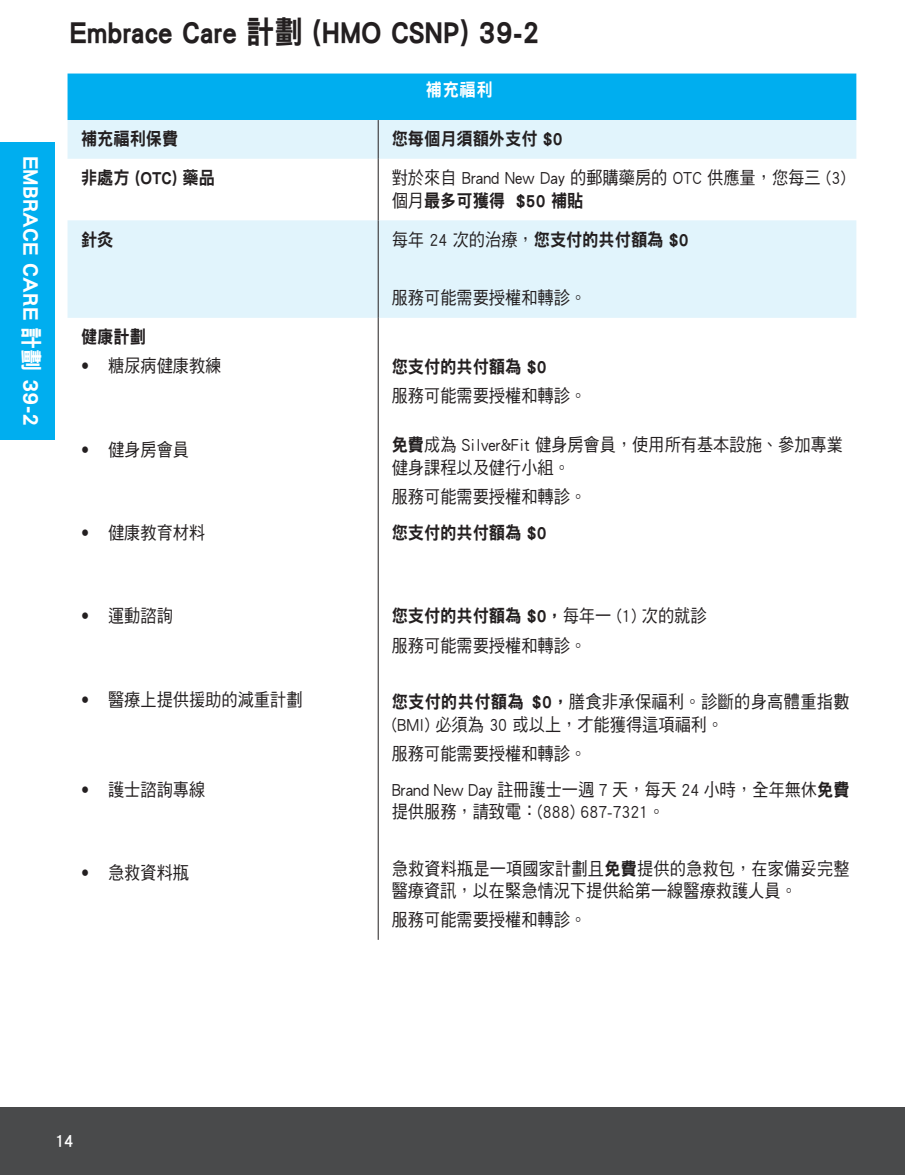
<style>
.page{position:relative;width:905px;height:1175px;background:#fff}
.page>*{position:absolute;margin:0;border:0;box-sizing:border-box;transform-origin:0 0}
.t1{font:31.5px "DF Hei Std W9";color:#231f20;scale:.9 1}
.t2{font:21.9px "DF Hei Std W9";color:#fff}
.t3{font:18px/22.5px "DF Hei Std W5";color:#231f20;scale:.9 1}
.t4{font:18px "DF Hei Std W9";color:#231f20;scale:.9 1}
.t5{font:18px "DF Hei Std W9";color:#fff;scale:.9 1}
.t6{font:18px "DF Hei Std W7";color:#fff}
.s1{font-family:"DF Hei Std W9"}
.s2{font-family:"DF Hei Std W5"}
.s3{font-family:"Avenir"}
</style>
<div class="page">
<div style="left:0;top:1107px;width:904px;height:67px;background:#494a4b"></div>
<div style="left:0;top:142px;width:55px;height:297px;background:#00aeef"></div>
<svg style="left:68px;top:74px;width:788px;height:85px;background:#67cef4"></svg>
<div style="left:68px;top:220px;width:788px;height:98px;background:#e1f4fc"></div>
<hr style="left:378px;top:120px;width:1px;height:39px;background:#231f20">
<hr style="left:378px;top:220px;width:1px;height:98px;background:#231f20">
<hr style="left:378px;top:159px;width:1px;height:61px;background:#231f20">
<hr style="left:378px;top:318px;width:1px;height:621px;background:#231f20">
<p class="t2" style="left:43px;top:156px;width:272px;rotate:90deg">EMBRACE CARE 計劃 39-2</p>
<p class="t1" style="left:69px;top:15px;width:524px">Embrace Care 計劃 (HMO CSNP) 39-2</p>
<p class="t5" style="left:426px;top:80px;width:76px">補充福利</p>
<p class="t4" style="left:81px;top:129px;width:110px">補充福利保費</p>
<p class="t4" style="left:392px;top:129px;width:191px">您每個月須額外支付 $0</p>
<p class="t4" style="left:81px;top:168px;width:150px">非處方 (OTC) 藥品</p>
<p class="t3" style="left:392px;top:166px;width:506px">對於來自 Brand New Day 的郵購藥房的 OTC 供應量，您每三 (3)個月<span class="s1">最多可獲得 $50 補貼</span></p>
<p class="t4" style="left:81px;top:229px;width:37px">針灸</p>
<p class="t4" style="left:392px;top:230px;width:331px"><span class="s2">每年 24 次的治療，</span>您支付的共付額為 $0</p>
<p class="t4" style="left:81px;top:327px;width:73px">健康計劃</p>
<p class="t3" style="left:81px;top:354px;width:158px"><span class="s3">•</span> 糖尿病健康教練</p>
<p class="t3" style="left:81px;top:438px;width:121px"><span class="s3">•</span> 健身房會員</p>
<p class="t3" style="left:81px;top:521px;width:139px"><span class="s3">•</span> 健康教育材料</p>
<p class="t3" style="left:81px;top:604px;width:104px"><span class="s3">•</span> 運動諮詢</p>
<p class="t3" style="left:81px;top:687px;width:248px"><span class="s3">•</span> 醫療上提供援助的減重計劃</p>
<p class="t3" style="left:81px;top:777px;width:139px"><span class="s3">•</span> 護士諮詢專線</p>
<p class="t3" style="left:81px;top:861px;width:121px"><span class="s3">•</span> 急救資料瓶</p>
<p class="t3" style="left:392px;top:286px;width:217px">服務可能需要授權和轉診。</p>
<p class="t4" style="left:392px;top:356px;width:173px">您支付的共付額為 $0</p>
<p class="t3" style="left:392px;top:384px;width:217px">服務可能需要授權和轉診。</p>
<p class="t3" style="left:392px;top:433px;width:503px"><span class="s1">免費</span>成為 Silver&amp;Fit 健身房會員，使用所有基本設施、參加專業健身課程以及健行小組。</p>
<p class="t3" style="left:392px;top:485px;width:217px">服務可能需要授權和轉診。</p>
<p class="t4" style="left:392px;top:523px;width:173px">您支付的共付額為 $0</p>
<p class="t4" style="left:392px;top:606px;width:351px">您支付的共付額為 $0，<span class="s2">每年一 (1) 次的就診</span></p>
<p class="t3" style="left:392px;top:633px;width:217px">服務可能需要授權和轉診。</p>
<p class="t3" style="left:392px;top:690px;width:510px"><span class="s1">您支付的共付額為 $0，</span>膳食非承保福利。診斷的身高體重指數(BMI) 必須為 30 或以上，才能獲得這項福利。</p>
<p class="t3" style="left:392px;top:741px;width:217px">服務可能需要授權和轉診。</p>
<p class="t3" style="left:392px;top:777px;width:510px">Brand New Day 註冊護士一週 7 天，每天 24 小時，全年無休<span class="s1">免費</span>提供服務，請致電：(888) 687-7321。</p>
<p class="t3" style="left:392px;top:856px;width:510px">急救資料瓶是一項國家計劃且<span class="s1">免費</span>提供的急救包，在家備妥完整醫療資訊，以在緊急情況下提供給第一線醫療救護人員。</p>
<p class="t3" style="left:392px;top:908px;width:217px">服務可能需要授權和轉診。</p>
<p class="t6" style="left:54px;top:1131px;width:21px">14</p>
</div>
